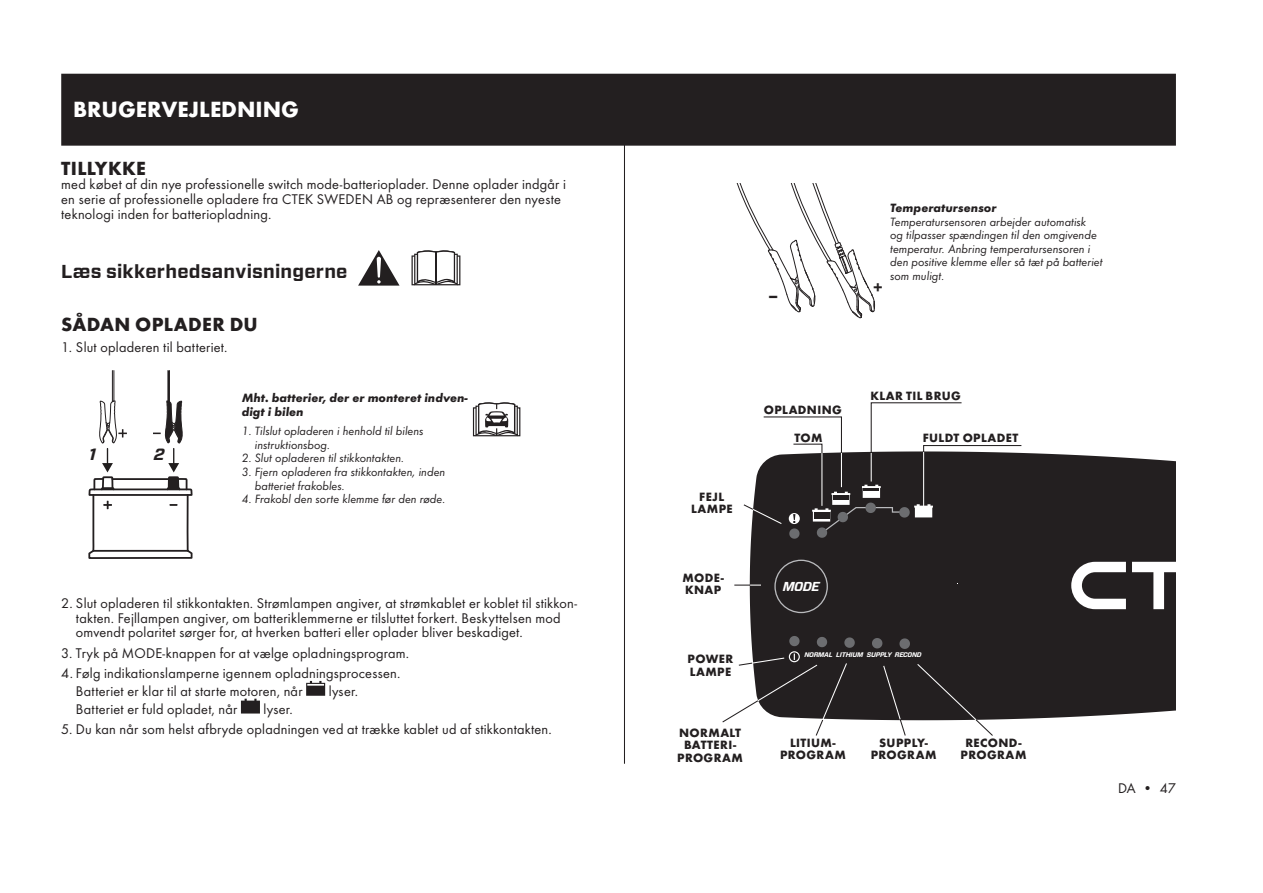
<style>
.page{position:relative;width:1263px;height:893px;background:#fff}
.page>*{position:absolute;margin:0;border:0;box-sizing:border-box;transform-origin:0 0}
.t1{font:700 22.95px "Futura";color:#fff}
.t2{font:700 19.8px "Futura";letter-spacing:.01em;color:#231f20}
.t3{font:700 18.75px "Forza";letter-spacing:.01em;color:#231f20}
.t4{font:700 17.1px "Futura";color:#231f20}
.t5{font:italic 700 16.35px "Forza";color:#231f20}
.t6{font:14.55px/14.5px "Futura Boo";letter-spacing:.02em;color:#231f20}
.t7{font:italic 700 12.9px "Forza";color:#fff}
.t8{font:12.45px/13.5px "Futura Boo Obl";color:#231f20}
.t9{font:700 12.45px/12.5px "Futura";letter-spacing:.03em;color:#231f20;text-align:center}
.t10{font:italic 700 12.45px/13.5px "Futura";color:#231f20}
.t11{font:italic 700 6.75px "Forza";letter-spacing:-.03em;color:#fff}
.s1{font-family:"Futura";font-weight:700;font-style:italic}
</style>
<div class="page">
<hr style="left:624px;top:121px;width:1px;height:643px;background:#231f20">
<div style="left:61px;top:74px;width:1115px;height:72px;background:#231f20"></div>
<div style="left:750px;top:453px;width:426px;height:267px;background:#231f20"></div>
<svg style="left:899px;top:638px;width:11px;height:11px"></svg>
<svg style="left:872px;top:638px;width:10px;height:10px"></svg>
<svg style="left:774px;top:560px;width:54px;height:53px;background:#2e2a2b"></svg>
<svg style="left:1071px;top:562px;width:55px;height:47px"></svg>
<svg style="left:1132px;top:562px;width:44px;height:47px"></svg>
<svg style="left:306px;top:681px;width:19px;height:15px"></svg>
<svg style="left:241px;top:699px;width:19px;height:14px"></svg>
<svg style="left:734px;top:585px;width:27px;height:1px"></svg>
<svg style="left:743px;top:402px;width:279px;height:137px"></svg>
<svg style="left:916px;top:663px;width:78px;height:73px"></svg>
<svg style="left:882px;top:665px;width:24px;height:71px"></svg>
<svg style="left:722px;top:636px;width:133px;height:100px"></svg>
<svg style="left:88px;top:370px;width:105px;height:189px"></svg>
<svg style="left:411px;top:250px;width:49px;height:35px"></svg>
<hr style="left:435px;top:252px;width:2px;height:33px;background:#231f20">
<svg style="left:358px;top:250px;width:41px;height:36px"></svg>
<div style="left:473px;top:407px;width:47px;height:29px;border:1px solid #231f20"></div>
<svg style="left:475px;top:403px;width:43px;height:34px"></svg>
<svg style="left:736px;top:183px;width:139px;height:135px"></svg>
<p class="t1" style="left:73px;top:95px;width:227px">BRUGERVEJLEDNING</p>
<p class="t2" style="left:61px;top:156px;width:86px">TILLYKKE</p>
<p class="t6" style="left:61px;top:177px;width:506px">med købet af din nye professionelle switch mode-batterioplader. Denne oplader indgår i en serie af professionelle opladere fra CTEK SWEDEN AB og repræsenterer den nyeste teknologi inden for batteriopladning.</p>
<p class="t3" style="left:61px;top:259px;width:288px">Læs sikkerhedsanvisningerne</p>
<p class="t2" style="left:61px;top:312px;width:198px">SÅDAN OPLADER DU</p>
<p class="t6" style="left:61px;top:339px;width:168px">1. Slut opladeren til batteriet.</p>
<p class="t5" style="left:89px;top:444px;width:8px">1</p>
<p class="t5" style="left:154px;top:444px;width:12px">2</p>
<p class="t10" style="left:242px;top:391px;width:228px">Mht. batterier, der er monteret indven&shy;digt i bilen</p>
<p class="t8" style="left:255px;top:424px;width:170px;text-indent:-13px">1. Tilslut opladeren i henhold til bilens instruktionsbog.</p>
<p class="t8" style="left:242px;top:451px;width:164px">2. Slut opladeren til stikkontakten.</p>
<p class="t8" style="left:255px;top:465px;width:192px;text-indent:-13px">3. Fjern opladeren fra stikkontakten, inden batteriet frakobles.</p>
<p class="t8" style="left:242px;top:492px;width:205px">4. Frakobl den sorte klemme før den røde.</p>
<p class="t6" style="left:76px;top:596px;width:503px;text-indent:-15px">2. Slut opladeren til stikkontakten. Strømlampen angiver, at strømkablet er koblet til stikkon&shy;takten. Fejllampen angiver, om batteriklemmerne er tilsluttet forkert. Beskyttelsen mod omvendt polaritet sørger for, at hverken batteri eller oplader bliver beskadiget.</p>
<p class="t6" style="left:61px;top:645px;width:349px">3. Tryk på MODE-knappen for at vælge opladningsprogram.</p>
<p class="t6" style="left:76px;top:664px;width:326px;line-height:17.7px;text-indent:-15px">4. Følg indikationslamperne igennem opladningsprocessen.<br>Batteriet er klar til at starte motoren, når</p>
<p class="t6" style="left:329px;top:683px;width:31px">lyser.</p>
<p class="t6" style="left:76px;top:701px;width:163px">Batteriet er fuld opladet, når</p>
<p class="t6" style="left:264px;top:701px;width:31px">lyser.</p>
<p class="t6" style="left:61px;top:722px;width:492px">5. Du kan når som helst afbryde opladningen ved at trække kablet ud af stikkontakten.</p>
<p class="t4" style="left:768px;top:285px;width:12px">–</p>
<p class="t4" style="left:873px;top:277px;width:12px">+</p>
<p class="t8" style="left:890px;top:201px;width:214px"><span class="s1">Temperatursensor<br></span>Temperatursensoren arbejder automatisk<br>og tilpasser spændingen til den omgivende temperatur. Anbring temperatursensoren i den positive klemme eller så tæt på batteriet som muligt.</p>
<p class="t9" style="left:691px;top:490px;width:43px">FEJL<br>LAMPE</p>
<p class="t9" style="left:764px;top:404px;width:80px">OPLADNING</p>
<p class="t9" style="left:794px;top:431px;width:29px">TOM</p>
<p class="t9" style="left:870px;top:389px;width:92px">KLAR TIL BRUG</p>
<p class="t9" style="left:923px;top:432px;width:97px">FULDT OPLADET</p>
<p class="t9" style="left:682px;top:571px;width:43px;text-align:left">MODE-<br>KNAP</p>
<p class="t9" style="left:687px;top:652px;width:47px;text-align:left">POWER<br>LAMPE</p>
<p class="t9" style="left:677px;top:726px;width:67px">NORMALT<br>BATTERI-<br>PROGRAM</p>
<p class="t7" style="left:783px;top:578px;width:38px">MODE</p>
<p class="t11" style="left:804px;top:650px;width:119px">NORMAL LITHIUM SUPPLY RECOND</p>
<p class="t9" style="left:780px;top:736px;width:67px">LITIUM-<br>PROGRAM</p>
<p class="t9" style="left:871px;top:736px;width:67px">SUPPLY-<br>PROGRAM</p>
<p class="t9" style="left:961px;top:736px;width:67px">RECOND-<br>PROGRAM</p>
<p class="t6" style="left:1118px;top:781px;width:59px">DA • 47</p>
</div>
